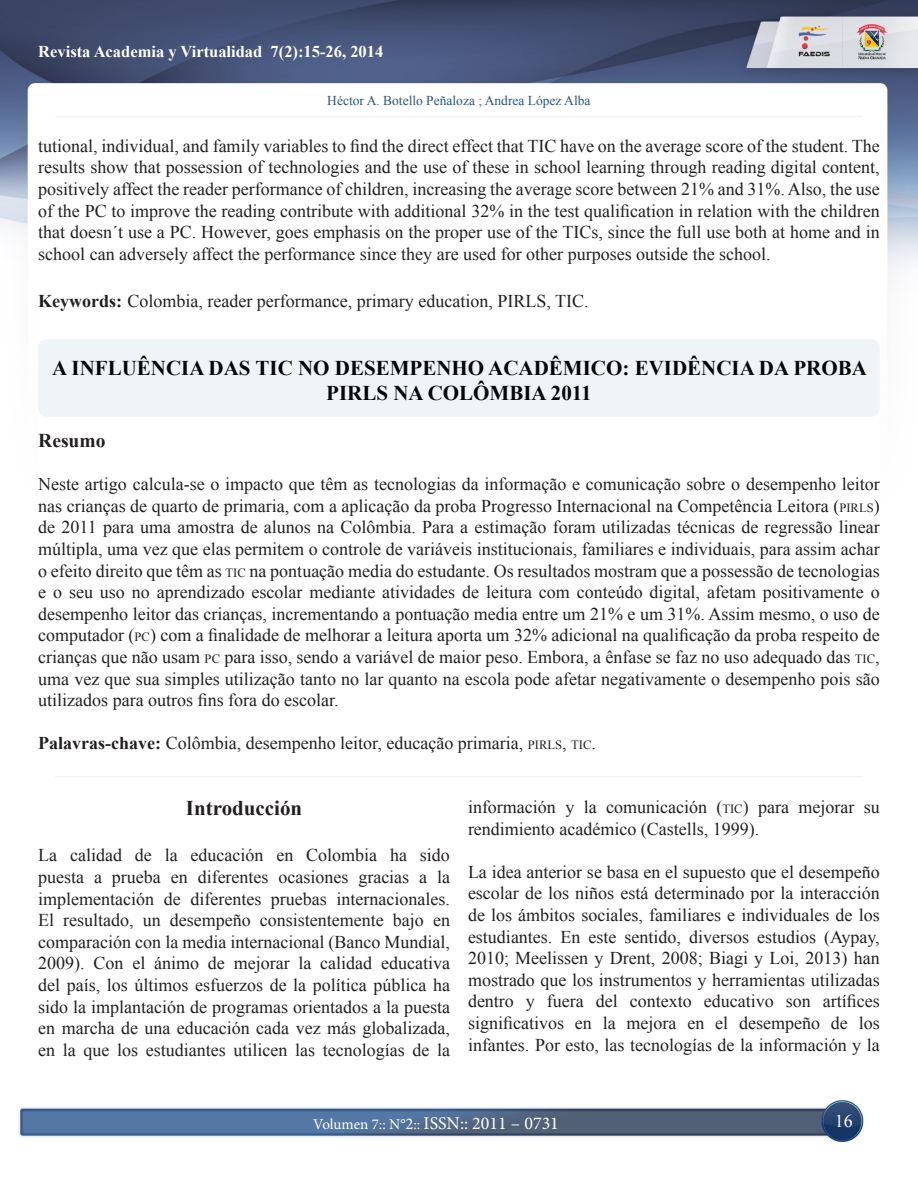
<style>
.page{position:relative;width:918px;height:1188px;background:#fff}
.page>*{position:absolute;margin:0;border:0;box-sizing:border-box;transform-origin:0 0}
.Subtitulo{font:700 21px/25.2px "Times New Roman";color:#000;text-align:center}
.Subtitulo-2{font:700 21px "Times New Roman";color:#231f20}
.Subtitulo-3{font:700 19.5px "Times New Roman";color:#231f20}
.Contenidos_Españo{font:18px/21.6px "Times New Roman";color:#231f20;text-align:justify}
.Subtitulo-4{font:18px/21.6px "Times New Roman";color:#231f20;text-align:justify}
.t1{font:18px "Minion Pro";color:#fff}
.t2{font:18px "Times New Roman";color:#fff}
.t3{font:700 16.5px "Times New Roman";color:#fff}
.t4{font:13.5px "Times New Roman";color:#2a587c}
.s1{font-weight:700}
.s2{font-size:12.6px}
.s3{font-size:15px}
.s4{font-size:16.5px}
</style>
<div class="page">
<img style="left:0;top:0;width:918px;height:1142px">
<div style="left:38px;top:259px;width:842px;height:452px;background:#fff;border-radius:9px"></div>
<hr style="left:55px;top:116px;width:808px;height:1px;background:#286a75">
<hr style="left:55px;top:776px;width:808px;height:1px;background:#286a75">
<div style="left:38px;top:339px;width:842px;height:78px;background:#eff4f7;border-radius:9px"></div>
<p class="t3" style="left:38px;top:40px;width:347px">Revista Academia y Virtualidad 7(2):15-26, 2014</p>
<p class="t4" style="left:327px;top:92px;width:265px">Héctor A. Botello Peñaloza ; Andrea López Alba</p>
<p class="Subtitulo-4" style="left:38px;top:135px;width:843px">tutional, individual, and family variables to find the direct effect that TIC have on the average score of the student. The results show that possession of technologies and the use of these in school learning through reading digital content, positively affect the reader performance of children, increasing the average score between 21% and 31%. Also, the use of the PC to improve the reading contribute with additional 32% in the test qualification in relation with the children that doesn´t use a PC. However, goes emphasis on the proper use of the TICs, since the full use both at home and in school can adversely affect the performance since they are used for other purposes outside the school.</p>
<p class="Subtitulo-4" style="left:38px;top:289px;width:552px"><span class="s1">Keywords:</span> Colombia, reader performance, primary education, PIRLS, TIC.</p>
<p class="Subtitulo" style="left:52px;top:355px;width:816px">A INFLUÊNCIA DAS TIC NO DESEMPENHO ACADÊMICO: EVIDÊNCIA DA PROBA<br>PIRLS NA COLÔMBIA 2011</p>
<p class="Subtitulo-3" style="left:38px;top:427px;width:69px">Resumo</p>
<p class="Contenidos_Españo" style="left:38px;top:473px;width:843px">Neste artigo calcula-se o impacto que têm as tecnologias da informação e comunicação sobre o desempenho leitor nas crianças de quarto de primaria, com a aplicação da proba Progresso Internacional na Competência Leitora (<span class="s2">PIRLS</span>) de 2011 para uma amostra de alunos na Colômbia. Para a estimação foram utilizadas técnicas de regressão linear múltipla, uma vez que elas permitem o controle de variáveis institucionais, familiares e individuais, para assim achar o efeito direito que têm as <span class="s2">TIC</span> na pontuação media do estudante. Os resultados mostram que a possessão de tecnologias e o seu uso no aprendizado escolar mediante atividades de leitura com conteúdo digital, afetam positivamente o desempenho leitor das crianças, incrementando a pontuação media entre um 21% e um 31%. Assim mesmo, o uso de computador (<span class="s2">PC</span>) com a finalidade de melhorar a leitura aporta um 32% adicional na qualificação da proba respeito de crianças que não usam <span class="s2">PC</span> para isso, sendo a variável de maior peso. Embora, a ênfase se faz no uso adequado das <span class="s2">TIC</span>, uma vez que sua simples utilização tanto no lar quanto na escola pode afetar negativamente o desempenho pois são utilizados para outros fins fora do escolar.</p>
<p class="Subtitulo-4" style="left:38px;top:732px;width:559px"><span class="s1">Palavras-chave:</span> Colômbia, desempenho leitor, educação primaria, <span class="s2">PIRLS</span>, <span class="s2">TIC</span>.</p>
<p class="Subtitulo-2" style="left:186px;top:793px;width:118px">Introducción</p>
<p class="Contenidos_Españo" style="left:38px;top:844px;width:413px">La calidad de la educación en Colombia ha sido puesta a prueba en diferentes ocasiones gracias a la implementación de diferentes pruebas internacionales.<br>El resultado, un desempeño consistentemente bajo en comparación con la media internacional (Banco Mundial, 2009). Con el ánimo de mejorar la calidad educativa del país, los últimos esfuerzos de la política pública ha sido la implantación de programas orientados a la puesta en marcha de una educación cada vez más globalizada, en la que los estudiantes utilicen las tecnologías de la</p>
<p class="Contenidos_Españo" style="left:468px;top:796px;width:413px">información y la comunicación (<span class="s2">TIC</span>) para mejorar su rendimiento académico (Castells, 1999).</p>
<p class="Contenidos_Españo" style="left:468px;top:861px;width:413px">La idea anterior se basa en el supuesto que el desempeño escolar de los niños está determinado por la interacción de los ámbitos sociales, familiares e individuales de los estudiantes. En este sentido, diversos estudios (Aypay, 2010; Meelissen y Drent, 2008; Biagi y Loi, 2013) han mostrado que los instrumentos y herramientas utilizadas dentro y fuera del contexto educativo son artífices significativos en la mejora en el desempeño de los infantes. Por esto, las tecnologías de la información y la</p>
<p class="t1" style="left:313px;top:1111px;width:247px"><span class="s3">Volumen 7:: N°</span><span class="s4">2</span><span class="s3">::</span> ISSN:: 2011 – 0731</p>
<p class="t2" style="left:835px;top:1109px;width:19px">16</p>
</div>
